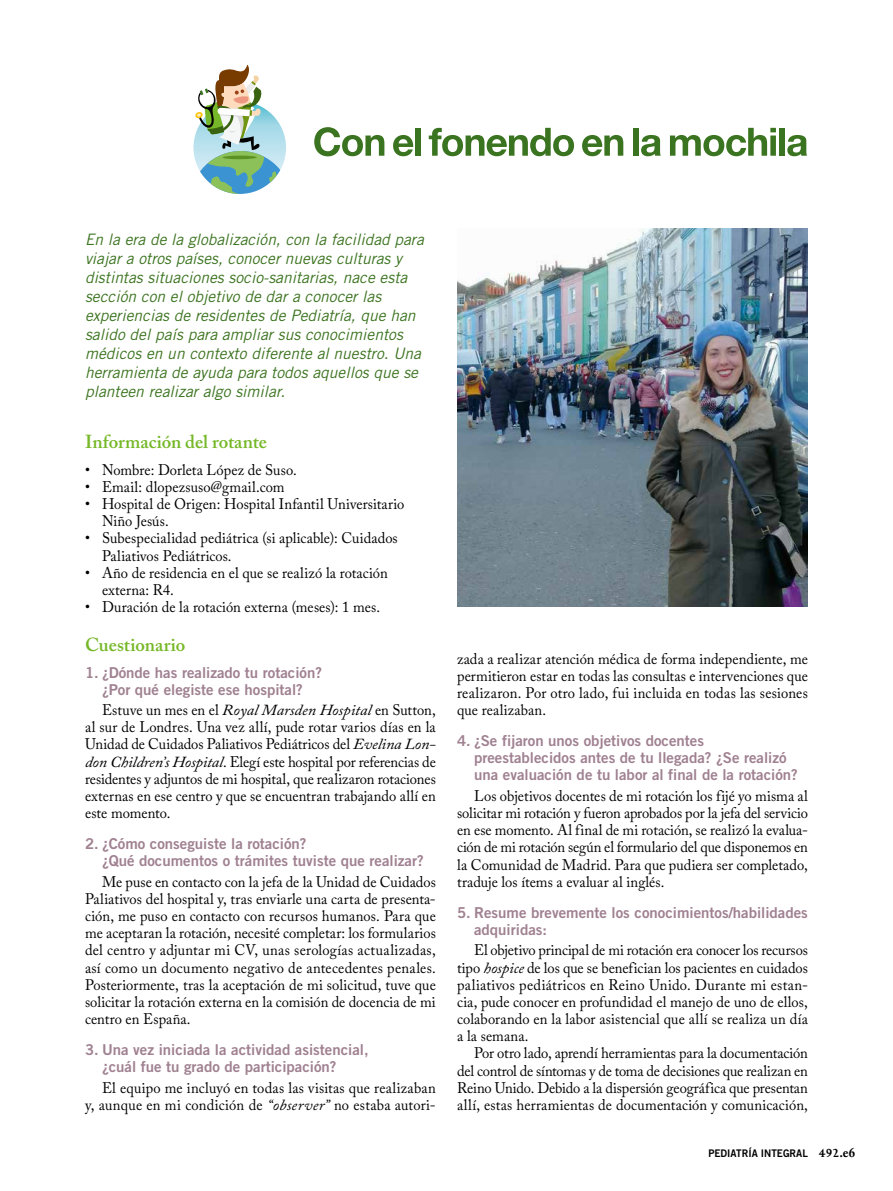
<style>
.page{position:relative;width:893px;height:1191px;background:#fff}
.page>*{position:absolute;margin:0;border:0;box-sizing:border-box;transform-origin:0 0}
.t1{font:600 18.75px "Adobe Caslon Pro";color:#76b828}
.t2{font:italic 15.75px/18.9px "Trade Gothic";color:#3c7420}
.t3{font:15.3px/17.1px "Adobe Caslon Pro";letter-spacing:.005em;color:#000;text-align:justify;scale:.95 1}
.t4{font:15px/16.5px "Trade Gothic Bold Two";color:#a08191}
.t5{font:10.5px "Trade Gothic Bold Two";color:#000;scale:.95 1}
.s1{font-style:italic}
.s2{font-family:"Joanna MT Std";font-weight:700;font-size:13.5px}
.s3{font-family:"Adobe Caslon Pro";font-weight:700;font-size:13.5px}
</style>
<div class="page">
<svg style="left:314px;top:127px;width:70px;height:29px"></svg>
<svg style="left:393px;top:135px;width:21px;height:21px"></svg>
<div style="left:416px;top:128px;width:5px;height:28px;background:#3b7420"></div>
<svg style="left:429px;top:128px;width:145px;height:28px"></svg>
<svg style="left:582px;top:135px;width:41px;height:21px"></svg>
<div style="left:633px;top:128px;width:6px;height:28px;background:#3b7420"></div>
<svg style="left:641px;top:135px;width:20px;height:21px"></svg>
<svg style="left:670px;top:128px;width:106px;height:28px"></svg>
<div style="left:779px;top:128px;width:6px;height:28px;background:#3b7420"></div>
<svg style="left:787px;top:135px;width:20px;height:21px"></svg>
<svg style="left:193px;top:65px;width:93px;height:129px"></svg>
<img style="left:457px;top:228px;width:351px;height:378px">
<p class="t2" style="left:85px;top:230px;width:340px">En la era de la globalización, con la facilidad para viajar a otros países, conocer nuevas culturas y distintas situaciones socio-sanitarias, nace esta sección con el objetivo de dar a conocer las experiencias de residentes de Pediatría, que han salido del país para ampliar sus conocimientos médicos en un contexto diferente al nuestro. Una herramienta de ayuda para todos aquellos que se planteen realizar algo similar.</p>
<p class="t1" style="left:85px;top:430px;width:183px">Información del rotante</p>
<p class="t3" style="left:85px;top:461px;width:224px">• Nombre: Dorleta López de Suso.</p>
<p class="t3" style="left:85px;top:478px;width:212px">• Email: dlopezsuso@gmail.com</p>
<p class="t3" style="left:102px;top:495px;width:320px;text-indent:-17px">• Hospital de Origen: Hospital Infantil Universitario<br>Niño Jesús.</p>
<p class="t3" style="left:102px;top:529px;width:313px;text-indent:-17px">• Subespecialidad pediátrica (si aplicable): Cuidados<br>Paliativos Pediátricos.</p>
<p class="t3" style="left:102px;top:564px;width:302px;text-indent:-17px">• Año de residencia en el que se realizó la rotación externa: R4.</p>
<p class="t3" style="left:85px;top:598px;width:312px">• Duración de la rotación externa (meses): 1 mes.</p>
<p class="t1" style="left:85px;top:633px;width:102px">Cuestionario</p>
<p class="t4" style="left:85px;top:664px;width:238px;text-align:center">1. ¿Dónde has realizado tu rotación? ¿Por qué elegiste ese hospital?</p>
<p class="t3" style="left:85px;top:701px;width:371px;text-indent:17px">Estuve un mes en el <span class="s1">Royal Marsden Hospital</span> en Sutton, al sur de Londres. Una vez allí, pude rotar varios días en la Unidad de Cuidados Paliativos Pediátricos del <span class="s1">Evelina Lon&shy;don Children’s Hospital</span>. Elegí este hospital por referencias de residentes y adjuntos de mi hospital, que realizaron rotaciones externas en ese centro y que se encuentran trabajando allí en este momento.</p>
<p class="t4" style="left:102px;top:835px;width:323px;text-indent:-17px">2. ¿Cómo conseguiste la rotación?<br>¿Qué documentos o trámites tuviste que realizar?</p>
<p class="t3" style="left:85px;top:873px;width:371px;text-indent:17px">Me puse en contacto con la jefa de la Unidad de Cuidados Paliativos del hospital y, tras enviarle una carta de presenta&shy;ción, me puso en contacto con recursos humanos. Para que me aceptaran la rotación, necesité completar: los formularios del centro y adjuntar mi CV, unas serologías actualizadas, así como un documento negativo de antecedentes penales.<br>Posteriormente, tras la aceptación de mi solicitud, tuve que solicitar la rotación externa en la comisión de docencia de mi centro en España.</p>
<p class="t4" style="left:102px;top:1041px;width:268px;text-indent:-17px">3. Una vez iniciada la actividad asistencial, ¿cuál fue tu grado de participación?</p>
<p class="t3" style="left:85px;top:1079px;width:371px;text-align:right">El equipo me incluyó en todas las visitas que realizaban<br>y, aunque en mi condición de <span class="s1">“observer”</span> no estaba autori-</p>
<p class="t3" style="left:457px;top:650px;width:371px">zada a realizar atención médica de forma independiente, me permitieron estar en todas las consultas e intervenciones que realizaron. Por otro lado, fui incluida en todas las sesiones que realizaban.</p>
<p class="t4" style="left:474px;top:732px;width:325px;text-indent:-17px">4. ¿Se fijaron unos objetivos docentes preestablecidos antes de tu llegada? ¿Se realizó una evaluación de tu labor al final de la rotación?</p>
<p class="t3" style="left:457px;top:787px;width:371px;text-indent:17px">Los objetivos docentes de mi rotación los fijé yo misma al solicitar mi rotación y fueron aprobados por la jefa del servicio en ese momento. Al final de mi rotación, se realizó la evalua&shy;ción de mi rotación según el formulario del que disponemos en la Comunidad de Madrid. Para que pudiera ser completado, traduje los ítems a evaluar al inglés.</p>
<p class="t4" style="left:474px;top:904px;width:335px;text-indent:-17px">5. Resume brevemente los conocimientos/habilidades adquiridas:</p>
<p class="t3" style="left:457px;top:941px;width:371px;text-indent:17px">El objetivo principal de mi rotación era conocer los recursos tipo <span class="s1">hospice</span> de los que se benefician los pacientes en cuidados paliativos pediátricos en Reino Unido. Durante mi estan&shy;cia, pude conocer en profundidad el manejo de uno de ellos, colaborando en la labor asistencial que allí se realiza un día a la semana.</p>
<p class="t3" style="left:457px;top:1044px;width:371px;text-indent:17px">Por otro lado, aprendí herramientas para la documentación del control de síntomas y de toma de decisiones que realizan en Reino Unido. Debido a la dispersión geográfica que presentan allí, estas herramientas de documentación y comunicación,</p>
<p class="t5" style="left:708px;top:1146px;width:156px">PEDIATRÍA INTEGRAL <span class="s2">492</span><span class="s3">.e6</span></p>
</div>
